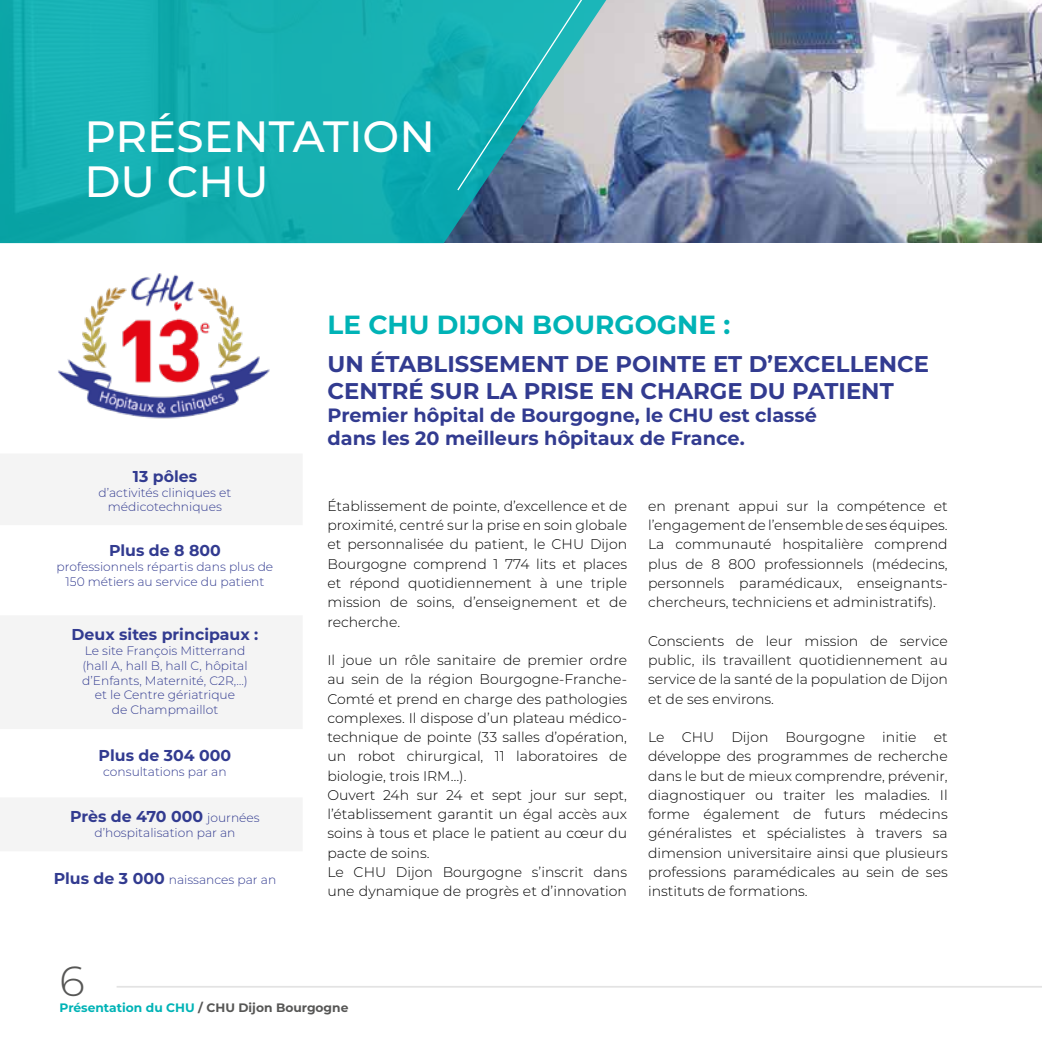
<style>
.page{position:relative;width:1042px;height:1042px;background:#fff}
.page>*{position:absolute;margin:0;border:0;box-sizing:border-box;transform-origin:0 0}
.t1{font:500 43.75px/45.5px "Montserrat";color:#fff}
.t2{font:300 42px "Montserrat";color:#575756}
.t3{font:700 26.25px "Montserrat";color:#00b3b6}
.t4{font:700 22.75px/27.3px "Montserrat";color:#323b90}
.t5{font:700 19.25px/23.1px "Montserrat";color:#323b90}
.t6{font:700 15.75px "Montserrat";color:#323b90}
.t7{font:300 14px/19.2px "Montserrat";color:#000;text-align:justify}
.t8{font:300 12.25px/14.7px "Montserrat";color:#323b90;text-align:center}
.t9{font:700 12.25px "Montserrat";color:#575756}
.s1{font-weight:300;font-size:12.25px}
.s2{font-weight:700;font-size:15.75px}
.s3{color:#00b3b6}
</style>
<div class="page">
<hr style="left:117px;top:986px;width:925px;height:1px;background:#e3e3e3">
<img style="left:623px;top:0;width:419px;height:242px">
<svg style="left:0;top:0;width:623px;height:243px;background:#17a9ae"></svg>
<div style="left:0;top:454px;width:302px;height:71px;background:#f4f4f4"></div>
<div style="left:0;top:798px;width:302px;height:53px;background:#f4f4f4"></div>
<div style="left:0;top:616px;width:302px;height:113px;background:#f4f4f4"></div>
<svg style="left:456px;top:0;width:143px;height:192px;background:#4faeb6"></svg>
<img style="left:58px;top:273px;width:212px;height:146px">
<h1 class="t1" style="left:84px;top:111px;width:352px">PRÉSENTATION<br>DU CHU</h1>
<p class="t6" style="left:133px;top:465px;width:66px">13 pôles</p>
<p class="t8" style="left:99px;top:484px;width:134px">d’activités cliniques et médicotechniques</p>
<p class="t6" style="left:109px;top:539px;width:113px">Plus de 8 800</p>
<p class="t8" style="left:57px;top:559px;width:218px">professionnels répartis dans plus de<br>150 métiers au service du patient</p>
<p class="t6" style="left:72px;top:623px;width:188px">Deux sites principaux :</p>
<p class="t8" style="left:82px;top:643px;width:167px">Le site François Mitterrand (hall A, hall B, hall C, hôpital d’Enfants, Maternité, C2R,…) et le Centre gériatrique<br>de Champmaillot</p>
<p class="t6" style="left:99px;top:744px;width:134px">Plus de 304 000</p>
<p class="t8" style="left:103px;top:763px;width:125px">consultations par an</p>
<p class="t6" style="left:70px;top:805px;width:191px">Près de 470 000 <span class="s1">journées</span></p>
<p class="t8" style="left:94px;top:825px;width:143px">d’hospitalisation par an</p>
<p class="t8" style="left:54px;top:872px;width:224px"><span class="s2">Plus de 3 000</span> naissances par an</p>
<h3 class="t3" style="left:327px;top:305px;width:404px">LE CHU DIJON BOURGOGNE :</h3>
<h3 class="t4" style="left:327px;top:349px;width:603px">UN ÉTABLISSEMENT DE POINTE ET D’EXCELLENCE<br>CENTRÉ SUR LA PRISE EN CHARGE DU PATIENT</h3>
<h3 class="t5" style="left:327px;top:403px;width:491px">Premier hôpital de Bourgogne, le CHU est classé dans les 20 meilleurs hôpitaux de France.</h3>
<p class="t7" style="left:327px;top:496px;width:301px">Établissement de pointe, d’excellence et de proximité, centré sur la prise en soin globale et personnalisée du patient, le CHU Dijon Bourgogne comprend 1 774 lits et places et répond quotidiennement à une triple mission de soins, d’enseignement et de recherche.</p>
<p class="t7" style="left:327px;top:650px;width:301px;text-align:left">Il joue un rôle sanitaire de premier ordre au sein de la région Bourgogne-Franche-Comté et prend en charge des pathologies complexes. Il dispose d’un plateau médico&shy;technique de pointe (33 salles d’opération, un robot chirurgical, 11 laboratoires de biologie, trois IRM…).<br>Ouvert 24h sur 24 et sept jour sur sept, l’établissement garantit un égal accès aux soins à tous et place le patient au cœur du pacte de soins.<br>Le CHU Dijon Bourgogne s’inscrit dans une dynamique de progrès et d’innovation</p>
<p class="t7" style="left:648px;top:496px;width:301px">en prenant appui sur la compétence et l’engagement de l’ensemble de ses équipes.<br>La communauté hospitalière comprend plus de 8 800 professionnels (médecins, personnels paramédicaux, enseignants&shy;chercheurs, techniciens et administratifs).</p>
<p class="t7" style="left:648px;top:631px;width:301px">Conscients de leur mission de service public, ils travaillent quotidiennement au service de la santé de la population de Dijon et de ses environs.</p>
<p class="t7" style="left:648px;top:727px;width:301px">Le CHU Dijon Bourgogne initie et développe des programmes de recherche dans le but de mieux comprendre, prévenir, diagnostiquer ou traiter les maladies. Il forme également de futurs médecins généralistes et spécialistes à travers sa dimension universitaire ainsi que plusieurs professions paramédicales au sein de ses instituts de formations.</p>
<h2 class="t2" style="left:60px;top:952px;width:27px">6</h2>
<p class="t9" style="left:60px;top:999px;width:290px"><span class="s3">Présentation du CHU</span> / CHU Dijon Bourgogne</p>
</div>
